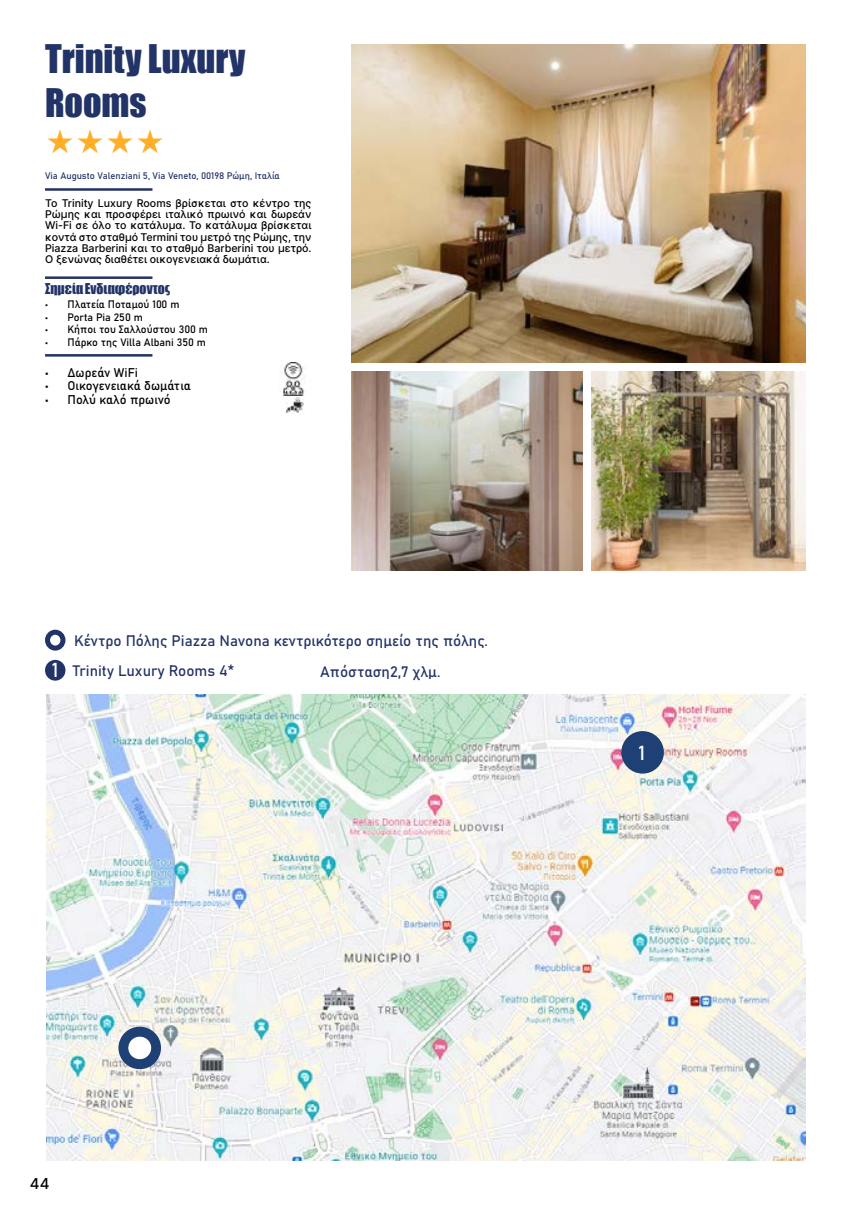
<style>
.page{position:relative;width:851px;height:1205px;background:#fff}
.page>*{position:absolute;margin:0;border:0;box-sizing:border-box;transform-origin:0 0}
.t1{font:36.25px/43.5px "Impact";color:#223367}
.t2{font:900 28.75px "Inter";color:#ffae28}
.t3{font:20px "Bahnschrift";color:#fff}
.t4{font:15px/30.9px "Bahnschrift";color:#223367}
.t5{font:500 15px "Inter";color:#000}
.t6{font:13.75px "Impact";color:#223367}
.t7{font:12.5px "Bahnschrift";color:#000}
.t8{font:500 10.62px/11.2px "Inter";color:#000;text-align:justify}
.t9{font:10.62px "Bahnschrift";color:#000}
.t10{font:9.38px "Bahnschrift";color:#223367}
</style>
<div class="page">
<hr style="left:45px;top:188px;width:107px;height:3px;background:#223367">
<img style="left:351px;top:372px;width:231px;height:199px">
<img style="left:351px;top:45px;width:454px;height:318px">
<img style="left:591px;top:372px;width:214px;height:199px">
<hr style="left:45px;top:276px;width:107px;height:3px;background:#223367">
<hr style="left:45px;top:354px;width:107px;height:3px;background:#223367">
<img style="left:281px;top:362px;width:25px;height:33px">
<img style="left:46px;top:695px;width:759px;height:465px">
<div style="left:621px;top:731px;width:42px;height:42px;background:#1f4075;border-radius:50%"></div>
<div style="left:118px;top:1026px;width:43px;height:43px;background:#1f4075;border-radius:50%"></div>
<div style="left:128px;top:1036px;width:23px;height:23px;background:#fff;border-radius:50%"></div>
<img style="left:286px;top:397px;width:18px;height:16px">
<div style="left:45px;top:660px;width:20px;height:20px;background:#223367;border-radius:50%"></div>
<div style="left:45px;top:630px;width:20px;height:20px;border:5px solid #223367;border-radius:50%"></div>
<h1 class="t1" style="left:45px;top:36px;width:202px">Trinity Luxury<br>Rooms</h1>
<h2 class="t2" style="left:45px;top:122px;width:122px">★★★★</h2>
<p class="t10" style="left:45px;top:169px;width:236px">Via Augusto Valenziani 5, Via Veneto, 00198 Ρώμη, Ιταλία</p>
<p class="t8" style="left:45px;top:197px;width:268px">Το Trinity Luxury Rooms βρίσκεται στο κέντρο της Ρώμης και προσφέρει ιταλικό πρωινό και δωρεάν Wi-Fi σε όλο το κατάλυμα. Το κατάλυμα βρίσκεται κοντά στο σταθμό Termini του μετρό της Ρώμης, την Piazza Barberini και το σταθμό Barberini του μετρό.<br>Ο ξενώνας διαθέτει οικογενειακά δωμάτια.</p>
<p class="t6" style="left:45px;top:278px;width:126px">Σημεία Ενδιαφέροντος</p>
<p class="t9" style="left:45px;top:296px;width:136px">• Πλατεία Ποταμού 100 m</p>
<p class="t9" style="left:45px;top:309px;width:99px">• Porta Pia 250 m</p>
<p class="t9" style="left:45px;top:321px;width:164px">• Κήποι του Σαλλούστου 300 m</p>
<p class="t9" style="left:45px;top:334px;width:162px">• Πάρκο της Villa Albani 350 m</p>
<p class="t7" style="left:45px;top:363px;width:94px">• Δωρεάν WiFi</p>
<p class="t7" style="left:45px;top:376px;width:147px">• Οικογενειακά δωμάτια</p>
<p class="t7" style="left:45px;top:390px;width:127px">• Πολύ καλό πρωινό</p>
<h3 class="t3" style="left:52px;top:655px;width:8px">1</h3>
<h3 class="t4" style="left:320px;top:624px;width:169px;text-indent:-246px">Κέντρο Πόλης Piazza Navona κεντρικότερο σημείο της πόλης.<br>Απόσταση2,7 χλμ.</h3>
<h3 class="t4" style="left:73px;top:654px;width:163px">Trinity Luxury Rooms 4*</h3>
<h3 class="t3" style="left:638px;top:738px;width:8px">1</h3>
<h3 class="t5" style="left:30px;top:1172px;width:21px">44</h3>
</div>
